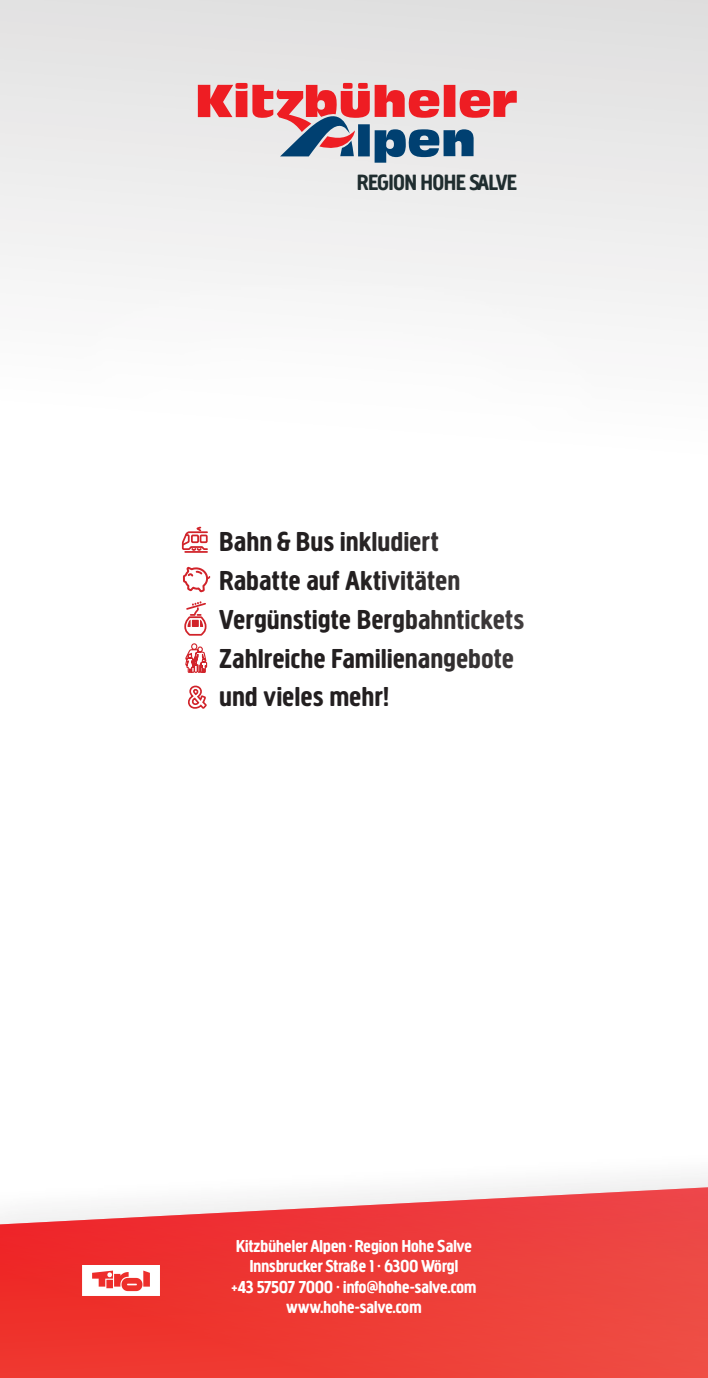
<style>
.page{position:relative;width:708px;height:1378px;background:#fff}
.page>*{position:absolute;margin:0;border:0;box-sizing:border-box;transform-origin:0 0}
.t1{font:700 28.57px/38.7px "Creighton Pro";letter-spacing:.02em;color:#231f20}
.t2{font:700 22.95px "Creighton Pro";color:#1f2d2f}
.t3{font:700 18px/20.2px "Creighton Pro";letter-spacing:.01em;color:#fff;text-align:center}
</style>
<div class="page">
<div style="left:0;top:0;width:708px;height:626px;background:#e7e7e7"></div>
<svg style="left:0;top:1184px;width:708px;height:194px;background:#ee514d"></svg>
<div style="left:0;top:224px;width:708px;height:791px;background:#fff"></div>
<svg style="left:181px;top:526px;width:27px;height:27px"></svg>
<svg style="left:182px;top:566px;width:29px;height:70px"></svg>
<div style="left:192px;top:620px;width:7px;height:7px;background:#d1232a"></div>
<svg style="left:185px;top:643px;width:23px;height:30px"></svg>
<svg style="left:188px;top:685px;width:19px;height:24px"></svg>
<img style="left:83px;top:1265px;width:76px;height:30px">
<svg style="left:198px;top:83px;width:319px;height:80px"></svg>
<p class="t2" style="left:357px;top:169px;width:161px">REGION HOHE SALVE</p>
<h1 class="t1" style="left:220px;top:522px;width:306px">Bahn &amp; Bus inkludiert<br>Rabatte auf Aktivitäten<br>Vergünstigte Bergbahntickets<br>Zahlreiche Familienangebote und vieles mehr!</h1>
<p class="t3" style="left:231px;top:1236px;width:246px">Kitzbüheler Alpen · Region Hohe Salve<br>Innsbrucker Straße 1 · 6300 Wörgl<br>+43 57507 7000 · info@hohe-salve.com www.hohe-salve.com</p>
</div>
